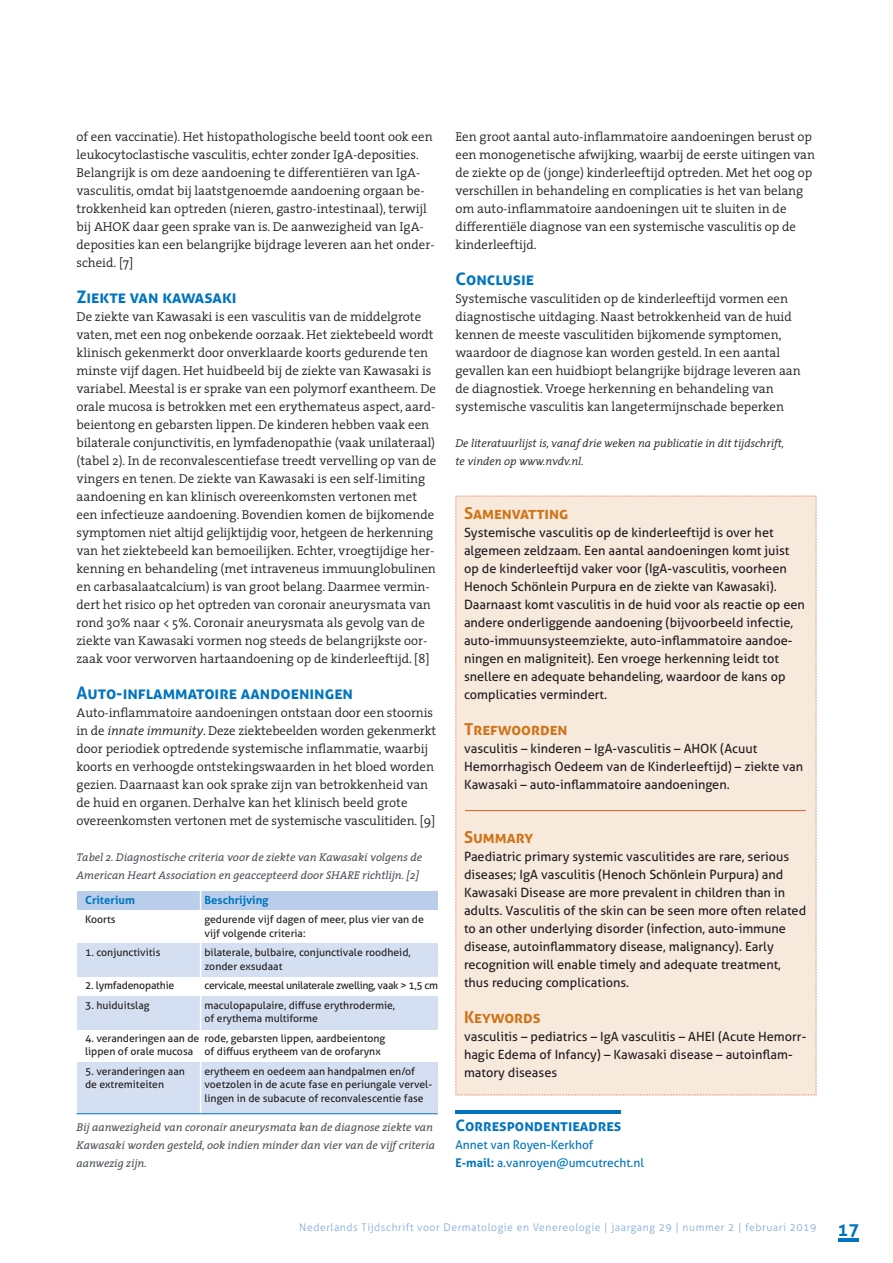
<style>
.page{position:relative;width:893px;height:1263px;background:#fff}
.page>*{position:absolute;margin:0;border:0;box-sizing:border-box;transform-origin:0 0}
.t1{font:700 17.25px "Aller";color:#0075bf}
.t2{font:700 16.5px "Aller";color:#cf7418}
.t3{font:700 15.75px "Aller";color:#0075bf}
.t4{font:300 12.9px/18px "The Serif";color:#231f20}
.t5{font:12.75px/18px "Aller";color:#231f20}
.t6{font:12px/18px "Aller";color:#0075bf}
.t7{font:italic 11.25px/18px "The Serif";color:#4d5156}
.t8{font:italic 300 11.25px/18px "The Serif";color:#231f20}
.t9{font:700 11.25px "Aller";color:#0075bf}
.t10{font:10.5px/13.5px "Aller";color:#231f20}
.t11{font:300 10.5px "Aller";letter-spacing:.05em;color:#7ca9da}
.t12{font:10.5px "Aller";letter-spacing:-.03em;color:#231f20}
.t13{font:10.5px "Aller";letter-spacing:-.02em;color:#231f20}
.s1{font-style:italic}
.s2{font-weight:700}
.s3{font-weight:700;font-size:18px;color:#0075bf}
</style>
<div class="page">
<hr style="left:838px;top:1238px;width:21px;height:3px;background:#0075bf">
<div style="left:77px;top:891px;width:360px;height:18px;background:#baceeb"></div>
<div style="left:77px;top:943px;width:360px;height:34px;background:#d4e0f2"></div>
<div style="left:77px;top:996px;width:360px;height:33px;background:#d4e0f2"></div>
<div style="left:77px;top:1062px;width:360px;height:51px;background:#d4e0f2"></div>
<div style="left:455px;top:496px;width:362px;height:600px;background:#f8e9dd"></div>
<hr style="left:455px;top:1110px;width:166px;height:3px;background:#0075bf">
<hr style="left:465px;top:810px;width:341px;height:1px;background:#d36427">
<hr style="left:200px;top:889px;width:1px;height:225px;background:#fff">
<hr style="left:77px;top:1113px;width:360px;height:1px;background:#0075bf">
<p class="t4" style="left:77px;top:129px;width:359px">of een vaccinatie). Het histopathologische beeld toont ook een leukocytoclastische vasculitis, echter zonder IgA-deposities.<br>Belangrijk is om deze aandoening te differentiëren van IgA&shy;vasculitis, omdat bij laatstgenoemde aandoening orgaan be&shy;trokkenheid kan optreden (nieren, gastro-intestinaal), terwijl bij AHOK daar geen sprake van is. De aanwezigheid van IgA&shy;deposities kan een belangrijke bijdrage leveren aan het onder&shy;scheid. [7]</p>
<h1 class="t1" style="left:77px;top:290px;width:162px">Ziekte van kawasaki</h1>
<p class="t4" style="left:77px;top:309px;width:361px">De ziekte van Kawasaki is een vasculitis van de middelgrote vaten, met een nog onbekende oorzaak. Het ziektebeeld wordt klinisch gekenmerkt door onverklaarde koorts gedurende ten minste vijf dagen. Het huidbeeld bij de ziekte van Kawasaki is variabel. Meestal is er sprake van een polymorf exantheem. De orale mucosa is betrokken met een erythemateus aspect, aard&shy;beientong en gebarsten lippen. De kinderen hebben vaak een bilaterale conjunctivitis, en lymfadenopathie (vaak unilateraal) (tabel 2). In de reconvalescentiefase treedt vervelling op van de vingers en tenen. De ziekte van Kawasaki is een self-limiting aandoening en kan klinisch overeenkomsten vertonen met een infectieuze aandoening. Bovendien komen de bijkomende symptomen niet altijd gelijktijdig voor, hetgeen de herkenning van het ziektebeeld kan bemoeilijken. Echter, vroegtijdige her&shy;kenning en behandeling (met intraveneus immuunglobulinen en carbasalaatcalcium) is van groot belang. Daarmee vermin&shy;dert het risico op het optreden van coronair aneurysmata van rond 30% naar &lt; 5%. Coronair aneurysmata als gevolg van de ziekte van Kawasaki vormen nog steeds de belangrijkste oor&shy;zaak voor verworven hartaandoening op de kinderleeftijd. [8]</p>
<h1 class="t1" style="left:77px;top:686px;width:278px">Auto-inflammatoire aandoeningen</h1>
<p class="t4" style="left:77px;top:705px;width:361px">Auto-inflammatoire aandoeningen ontstaan door een stoornis in de <span class="s1">innate immunity</span>. Deze ziektebeelden worden gekenmerkt door periodiek optredende systemische inflammatie, waarbij koorts en verhoogde ontstekingswaarden in het bloed worden gezien. Daarnaast kan ook sprake zijn van betrokkenheid van de huid en organen. Derhalve kan het klinisch beeld grote overeenkomsten vertonen met de systemische vasculitiden. [9]</p>
<p class="t7" style="left:77px;top:849px;width:347px">Tabel 2. Diagnostische criteria voor de ziekte van Kawasaki volgens de<br>American Heart Association en geaccepteerd door SHARE richtlijn. [2]</p>
<p class="t9" style="left:85px;top:895px;width:51px">Criterium</p>
<p class="t9" style="left:204px;top:895px;width:66px">Beschrijving</p>
<p class="t10" style="left:85px;top:914px;width:32px">Koorts</p>
<p class="t10" style="left:204px;top:914px;width:221px">gedurende vijf dagen of meer, plus vier van de vijf volgende criteria:</p>
<p class="t10" style="left:85px;top:947px;width:77px">1. conjunctivitis</p>
<p class="t10" style="left:204px;top:947px;width:208px">bilaterale, bulbaire, conjunctivale roodheid, zonder exsudaat</p>
<p class="t13" style="left:85px;top:981px;width:91px">2. lymfadenopathie</p>
<p class="t12" style="left:204px;top:981px;width:235px">cervicale, meestal unilaterale zwelling, vaak &gt; 1,5 cm</p>
<p class="t10" style="left:85px;top:999px;width:66px">3. huiduitslag</p>
<p class="t10" style="left:204px;top:999px;width:192px">maculopapulaire, diffuse erythrodermie, of erythema multiforme</p>
<p class="t10" style="left:85px;top:1032px;width:302px">4. veranderingen aan de rode, gebarsten lippen, aardbeientong lippen of orale mucosa of diffuus erytheem van de orofarynx</p>
<p class="t10" style="left:85px;top:1065px;width:101px">5. veranderingen aan</p>
<p class="t10" style="left:204px;top:1065px;width:212px">erytheem en oedeem aan handpalmen en/of</p>
<p class="t10" style="left:85px;top:1079px;width:81px">de extremiteiten</p>
<p class="t10" style="left:204px;top:1079px;width:229px">voetzolen in de acute fase en periungale vervel&shy;lingen in de subacute of reconvalescentie fase</p>
<p class="t7" style="left:77px;top:1119px;width:360px">Bij aanwezigheid van coronair aneurysmata kan de diagnose ziekte van<br>Kawasaki worden gesteld, ook indien minder dan vier van de vijf criteria aanwezig zijn.</p>
<p class="t4" style="left:455px;top:129px;width:361px">Een groot aantal auto-inflammatoire aandoeningen berust op een monogenetische afwijking, waarbij de eerste uitingen van de ziekte op de (jonge) kinderleeftijd optreden. Met het oog op verschillen in behandeling en complicaties is het van belang om auto-inflammatoire aandoeningen uit te sluiten in de differentiële diagnose van een systemische vasculitis op de kinderleeftijd.</p>
<h1 class="t1" style="left:455px;top:272px;width:80px">Conclusie</h1>
<p class="t4" style="left:455px;top:291px;width:347px">Systemische vasculitiden op de kinderleeftijd vormen een diagnostische uitdaging. Naast betrokkenheid van de huid kennen de meeste vasculitiden bijkomende symptomen, waardoor de diagnose kan worden gesteld. In een aantal gevallen kan een huidbiopt belangrijke bijdrage leveren aan de diagnostiek. Vroege herkenning en behandeling van systemische vasculitis kan langetermijnschade beperken</p>
<p class="t8" style="left:455px;top:435px;width:330px">De literatuurlijst is, vanaf drie weken na publicatie in dit tijdschrift, te vinden op www.nvdv.nl.</p>
<p class="t2" style="left:464px;top:507px;width:106px">Samenvatting</p>
<p class="t5" style="left:464px;top:525px;width:342px">Systemische vasculitis op de kinderleeftijd is over het algemeen zeldzaam. Een aantal aandoeningen komt juist op de kinderleeftijd vaker voor (IgA-vasculitis, voorheen Henoch Schönlein Purpura en de ziekte van Kawasaki).<br>Daarnaast komt vasculitis in de huid voor als reactie op een andere onderliggende aandoening (bijvoorbeeld infectie, auto-immuunsysteemziekte, auto-inflammatoire aandoe&shy;ningen en maligniteit). Een vroege herkenning leidt tot snellere en adequate behandeling, waardoor de kans op complicaties vermindert.</p>
<p class="t2" style="left:464px;top:723px;width:105px">Trefwoorden</p>
<p class="t5" style="left:464px;top:741px;width:341px">vasculitis – kinderen – IgA-vasculitis – AHOK (Acuut<br>Hemorrhagisch Oedeem van de Kinderleeftijd) – ziekte van<br>Kawasaki – auto-inflammatoire aandoeningen.</p>
<p class="t2" style="left:464px;top:831px;width:71px">Summary</p>
<p class="t5" style="left:464px;top:849px;width:344px">Paediatric primary systemic vasculitides are rare, serious diseases; IgA vasculitis (Henoch Schönlein Purpura) and Kawasaki Disease are more prevalent in children than in adults. Vasculitis of the skin can be seen more often related to an other underlying disorder (infection, auto-immune disease, autoinflammatory disease, malignancy). Early recognition will enable timely and adequate treatment, thus reducing complications.</p>
<p class="t2" style="left:464px;top:1011px;width:78px">Keywords</p>
<p class="t5" style="left:464px;top:1029px;width:344px">vasculitis – pediatrics – IgA vasculitis – AHEI (Acute Hemorr&shy;hagic Edema of Infancy) – Kawasaki disease – autoinflam&shy;matory diseases</p>
<p class="t3" style="left:455px;top:1119px;width:167px">Correspondentieadres</p>
<p class="t6" style="left:455px;top:1137px;width:190px">Annet van Royen-Kerkhof<br><span class="s2">E-mail:</span> a.vanroyen@umcutrecht.nl</p>
<p class="t11" style="left:299px;top:1223px;width:561px">Nederlands Tijdschrift voor Dermatologie en Venereologie | jaargang 29 | nummer 2 | februari 2019 <span class="s3">17</span></p>
</div>
